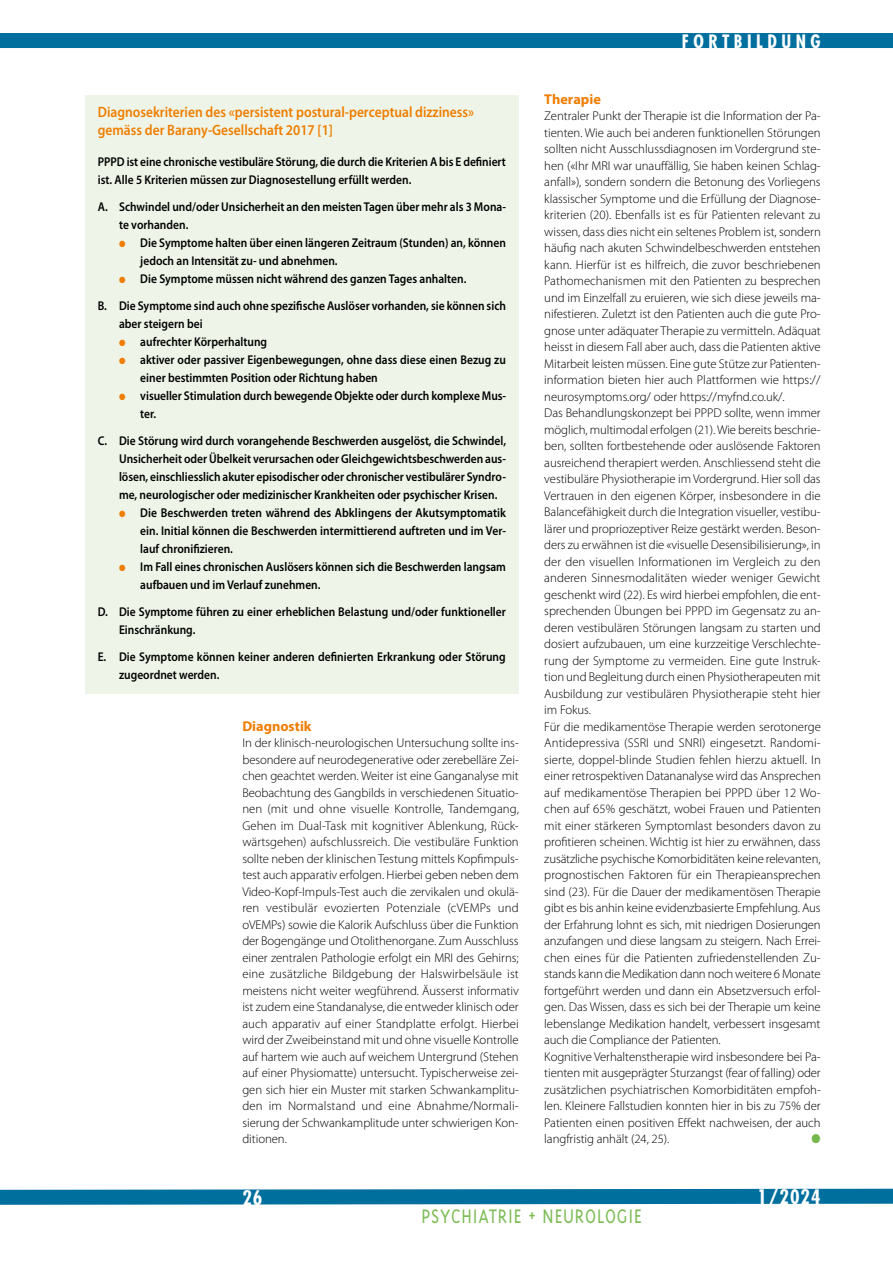
<style>
.page{position:relative;width:893px;height:1263px;background:#fff}
.page>*{position:absolute;margin:0;border:0;box-sizing:border-box;transform-origin:0 0}
.t1{font:300 22.5px "Triplex";letter-spacing:.04em;color:#7ebc56;scale:.88 1}
.t2{font:700 condensed 19.5px "Futura";letter-spacing:.05em;color:#fff}
.t3{font:700 condensed 18px "Futura";letter-spacing:.25em;color:#fff}
.t4{font:600 15px/18px "Myriad Pro";color:#ef7d00;scale:.9 1}
.t5{font:700 14.25px "Myriad Pro";color:#ef7d00}
.t6{font:300 12.75px/16.5px "Myriad Pro";letter-spacing:-.005em;color:#000;text-align:justify}
.t7{font:600 12.75px/18px "Myriad Pro";color:#000;scale:.9 1}
.t8{font:12.75px "Zapf Dingbats";color:#75b94e;scale:.9 1}
.s1{color:#ef7d00}
</style>
<div class="page">
<div style="left:0;top:33px;width:893px;height:15px;background:#006f9e"></div>
<svg style="left:0;top:1188px;width:893px;height:17px;background:#1d7fa9"></svg>
<div style="left:85px;top:96px;width:434px;height:598px;background:#eef5e8"></div>
<p class="t4" style="left:98px;top:103px;width:420px">Diagnosekriterien des «persistent postural-perceptual dizziness» gemäss der Barany-Gesellschaft 2017 [1]</p>
<p class="t7" style="left:98px;top:153px;width:455px">PPPD ist eine chronische vestibuläre Störung, die durch die Kriterien A bis E definiert ist. Alle 5 Kriterien müssen zur Diagnosestellung erfüllt werden.</p>
<p class="t7" style="left:119px;top:198px;width:431px;text-indent:-21px">A. Schwindel und/oder Unsicherheit an den meisten Tagen über mehr als 3 Mona&shy;te vorhanden.</p>
<p class="t7" style="left:140px;top:234px;width:408px;text-indent:-21px"><span class="s1">●</span> Die Symptome halten über einen längeren Zeitraum (Stunden) an, können jedoch an Intensität zu- und abnehmen.</p>
<p class="t7" style="left:98px;top:265px;width:455px;line-height:27px;text-indent:21px"><span class="s1">●</span> Die Symptome müssen nicht während des ganzen Tages anhalten.<br>B. Die Symptome sind auch ohne spezifische Auslöser vorhanden, sie können sich</p>
<p class="t7" style="left:119px;top:315px;width:94px">aber steigern bei</p>
<p class="t7" style="left:119px;top:333px;width:166px"><span class="s1">●</span> aufrechter Körperhaltung</p>
<p class="t7" style="left:140px;top:351px;width:408px;text-indent:-21px"><span class="s1">●</span> aktiver oder passiver Eigenbewegungen, ohne dass diese einen Bezug zu einer bestimmten Position oder Richtung haben</p>
<p class="t7" style="left:140px;top:387px;width:408px;text-indent:-21px"><span class="s1">●</span> visueller Stimulation durch bewegende Objekte oder durch komplexe Mus&shy;ter.</p>
<p class="t7" style="left:119px;top:432px;width:431px;text-align:justify;text-indent:-21px">C. Die Störung wird durch vorangehende Beschwerden ausgelöst, die Schwindel, Unsicherheit oder Übelkeit verursachen oder Gleichgewichtsbeschwerden aus&shy;lösen, einschliesslich akuter episodischer oder chronischer vestibulärer Syndro&shy;me, neurologischer oder medizinischer Krankheiten oder psychischer Krisen.</p>
<p class="t7" style="left:140px;top:504px;width:408px;text-align:justify;text-indent:-21px"><span class="s1">●</span> Die Beschwerden treten während des Abklingens der Akutsymptomatik ein. Initial können die Beschwerden intermittierend auftreten und im Ver&shy;lauf chronifizieren.</p>
<p class="t7" style="left:140px;top:558px;width:408px;text-indent:-21px"><span class="s1">●</span> Im Fall eines chronischen Auslösers können sich die Beschwerden langsam aufbauen und im Verlauf zunehmen.</p>
<p class="t7" style="left:119px;top:603px;width:431px;text-indent:-21px">D. Die Symptome führen zu einer erheblichen Belastung und/oder funktioneller<br>Einschränkung.</p>
<p class="t7" style="left:119px;top:648px;width:431px;text-indent:-21px">E. Die Symptome können keiner anderen definierten Erkrankung oder Störung zugeordnet werden.</p>
<p class="t5" style="left:242px;top:718px;width:71px">Diagnostik</p>
<p class="t6" style="left:242px;top:735px;width:278px">In der klinisch-neurologischen Untersuchung sollte ins&shy;besondere auf neurodegenerative oder zerebelläre Zei&shy;chen geachtet werden. Weiter ist eine Ganganalyse mit Beobachtung des Gangbilds in verschiedenen Situatio&shy;nen (mit und ohne visuelle Kontrolle, Tandemgang, Gehen im Dual-Task mit kognitiver Ablenkung, Rück&shy;wärtsgehen) aufschlussreich. Die vestibuläre Funktion sollte neben der klinischen Testung mittels Kopfimpuls&shy;test auch apparativ erfolgen. Hierbei geben neben dem Video-Kopf-Impuls-Test auch die zervikalen und okulä&shy;ren vestibulär evozierten Potenziale (cVEMPs und oVEMPs) sowie die Kalorik Aufschluss über die Funktion der Bogengänge und Otolithenorgane. Zum Ausschluss einer zentralen Pathologie erfolgt ein MRI des Gehirns; eine zusätzliche Bildgebung der Halswirbelsäule ist meistens nicht weiter wegführend. Äusserst informativ ist zudem eine Standanalyse, die entweder klinisch oder auch apparativ auf einer Standplatte erfolgt. Hierbei wird der Zweibeinstand mit und ohne visuelle Kontrolle auf hartem wie auch auf weichem Untergrund (Stehen auf einer Physiomatte) untersucht. Typischerweise zei&shy;gen sich hier ein Muster mit starken Schwankamplitu&shy;den im Normalstand und eine Abnahme/Normali&shy;sierung der Schwankamplitude unter schwierigen Kon&shy;ditionen.</p>
<h3 class="t3" style="left:682px;top:30px;width:140px">FORTBILDUNG</h3>
<p class="t5" style="left:544px;top:91px;width:58px">Therapie</p>
<p class="t6" style="left:544px;top:108px;width:278px;text-align:left">Zentraler Punkt der Therapie ist die Information der Pa&shy;tienten. Wie auch bei anderen funktionellen Störungen sollten nicht Ausschlussdiagnosen im Vordergrund ste&shy;hen («Ihr MRI war unauffällig, Sie haben keinen Schlag&shy;anfall»), sondern sondern die Betonung des Vorliegens klassischer Symptome und die Erfüllung der Diagnose&shy;kriterien (20). Ebenfalls ist es für Patienten relevant zu wissen, dass dies nicht ein seltenes Problem ist, sondern häufig nach akuten Schwindelbeschwerden entstehen kann. Hierfür ist es hilfreich, die zuvor beschriebenen Pathomechanismen mit den Patienten zu besprechen und im Einzelfall zu eruieren, wie sich diese jeweils ma&shy;nifestieren. Zuletzt ist den Patienten auch die gute Pro&shy;gnose unter adäquater Therapie zu vermitteln. Adäquat heisst in diesem Fall aber auch, dass die Patienten aktive Mitarbeit leisten müssen. Eine gute Stütze zur Patienten&shy;information bieten hier auch Plattformen wie https:// neurosymptoms.org/ oder https://myfnd.co.uk/.<br>Das Behandlungskonzept bei PPPD sollte, wenn immer möglich, multimodal erfolgen (21). Wie bereits beschrie&shy;ben, sollten fortbestehende oder auslösende Faktoren ausreichend therapiert werden. Anschliessend steht die vestibuläre Physiotherapie im Vordergrund. Hier soll das Vertrauen in den eigenen Körper, insbesondere in die Balancefähigkeit durch die Integration visueller, vestibu&shy;lärer und propriozeptiver Reize gestärkt werden. Beson&shy;ders zu erwähnen ist die «visuelle Desensibilisierung», in der den visuellen Informationen im Vergleich zu den anderen Sinnesmodalitäten wieder weniger Gewicht geschenkt wird (22). Es wird hierbei empfohlen, die ent&shy;sprechenden Übungen bei PPPD im Gegensatz zu an&shy;deren vestibulären Störungen langsam zu starten und dosiert aufzubauen, um eine kurzzeitige Verschlechte&shy;rung der Symptome zu vermeiden. Eine gute Instruk&shy;tion und Begleitung durch einen Physiotherapeuten mit Ausbildung zur vestibulären Physiotherapie steht hier im Fokus.<br>Für die medikamentöse Therapie werden serotonerge Antidepressiva (SSRI und SNRI) eingesetzt. Randomi&shy;sierte, doppel-blinde Studien fehlen hierzu aktuell. In einer retrospektiven Datananalyse wird das Ansprechen auf medikamentöse Therapien bei PPPD über 12 Wo&shy;chen auf 65% geschätzt, wobei Frauen und Patienten mit einer stärkeren Symptomlast besonders davon zu profitieren scheinen. Wichtig ist hier zu erwähnen, dass zusätzliche psychische Komorbiditäten keine relevanten, prognostischen Faktoren für ein Therapieansprechen sind (23). Für die Dauer der medikamentösen Therapie gibt es bis anhin keine evidenzbasierte Empfehlung. Aus der Erfahrung lohnt es sich, mit niedrigen Dosierungen anzufangen und diese langsam zu steigern. Nach Errei&shy;chen eines für die Patienten zufriedenstellenden Zu&shy;stands kann die Medikation dann noch weitere 6 Monate fortgeführt werden und dann ein Absetzversuch erfol&shy;gen. Das Wissen, dass es sich bei der Therapie um keine lebenslange Medikation handelt, verbessert insgesamt auch die Compliance der Patienten.<br>Kognitive Verhaltenstherapie wird insbesondere bei Pa&shy;tienten mit ausgeprägter Sturzangst (fear of falling) oder zusätzlichen psychiatrischen Komorbiditäten empfoh&shy;len. Kleinere Fallstudien konnten hier in bis zu 75% der Patienten einen positiven Effekt nachweisen, der auch langfristig anhält (24, 25).</p>
<p class="t8" style="left:812px;top:1133px;width:12px">●</p>
<h2 class="t2" style="left:242px;top:1185px;width:22px">26</h2>
<h2 class="t2" style="left:757px;top:1184px;width:65px">1/2024</h2>
<h1 class="t1" style="left:421px;top:1203px;width:252px">PSYCHIATRIE + NEUROLOGIE</h1>
</div>
